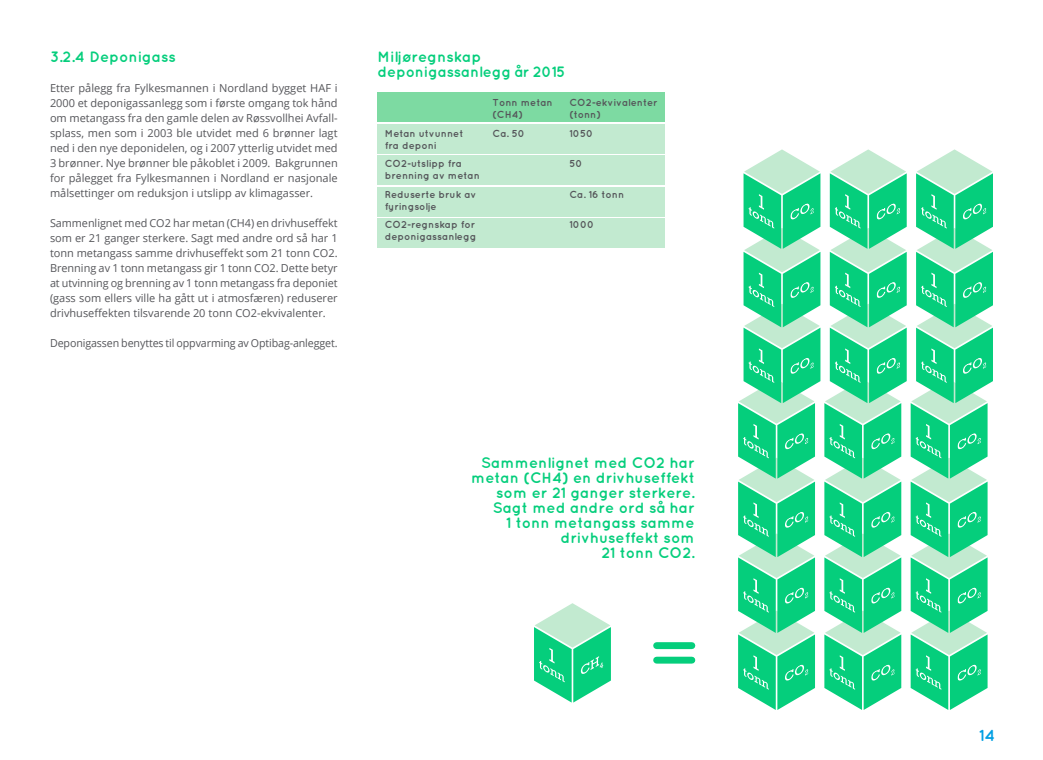
<style>
.page{position:relative;width:1043px;height:760px;background:#fff}
.page>*{position:absolute;margin:0;border:0;box-sizing:border-box;transform-origin:0 0}
.t1{font:700 16px "Quicksand";color:#009fe3}
.t2{font:700 15px/15px "Quicksand";color:#05ce7c}
.t3{font:11px/15px "Open Sans";color:#55565a;text-align:justify}
.t4{font:700 10px/18px "Quicksand";color:#55565a}
</style>
<div class="page">
<div style="left:378px;top:92px;width:287px;height:30px;background:#7ddaa2"></div>
<div style="left:378px;top:124px;width:287px;height:30px;background:#c2ead0"></div>
<div style="left:378px;top:187px;width:287px;height:30px;background:#c2ead0"></div>
<div style="left:378px;top:155px;width:287px;height:30px;background:#c2ead0"></div>
<div style="left:378px;top:218px;width:287px;height:30px;background:#c2ead0"></div>
<svg style="left:534px;top:603px;width:77px;height:100px"></svg>
<div style="left:657px;top:642px;width:35px;height:7px;background:#05ce7c"></div>
<div style="left:657px;top:657px;width:35px;height:7px;background:#05ce7c"></div>
<svg style="left:738px;top:149px;width:255px;height:561px"></svg>
<h2 class="t2" style="left:50px;top:49px;width:127px">3.2.4 Deponigass</h2>
<p class="t3" style="left:50px;top:80px;width:289px">Etter pålegg fra Fylkesmannen i Nordland bygget HAF i 2000 et deponigassanlegg som i første omgang tok hånd om metangass fra den gamle delen av Røssvollhei Avfall&shy;splass, men som i 2003 ble utvidet med 6 brønner lagt ned i den nye deponidelen, og i 2007 ytterlig utvidet med 3 brønner. Nye brønner ble påkoblet i 2009. Bakgrunnen for pålegget fra Fylkesmannen i Nordland er nasjonale målsettinger om reduksjon i utslipp av klimagasser.</p>
<p class="t3" style="left:50px;top:215px;width:289px">Sammenlignet med CO2 har metan (CH4) en drivhuseffekt som er 21 ganger sterkere. Sagt med andre ord så har 1 tonn metangass samme drivhuseffekt som 21 tonn CO2.<br>Brenning av 1 tonn metangass gir 1 tonn CO2. Dette betyr at utvinning og brenning av 1 tonn metangass fra deponiet (gass som ellers ville ha gått ut i atmosfæren) reduserer drivhuseffekten tilsvarende 20 tonn CO2-ekvivalenter.</p>
<p class="t3" style="left:50px;top:335px;width:289px">Deponigassen benyttes til oppvarming av Optibag-anlegget.</p>
<h2 class="t2" style="left:378px;top:49px;width:189px">Miljøregnskap deponigassanlegg år 2015</h2>
<p class="t4" style="left:493px;top:93px;width:62px">Tonn metan</p>
<p class="t4" style="left:570px;top:93px;width:89px">CO2-ekvivalenter</p>
<p class="t4" style="left:493px;top:105px;width:32px">(CH4)</p>
<p class="t4" style="left:570px;top:105px;width:33px">(tonn)</p>
<p class="t4" style="left:385px;top:125px;width:80px">Metan utvunnet</p>
<p class="t4" style="left:493px;top:125px;width:34px">Ca. 50</p>
<p class="t4" style="left:570px;top:125px;width:25px">1050</p>
<p class="t4" style="left:385px;top:137px;width:79px">fra deponi<br>CO2-utslipp fra</p>
<p class="t4" style="left:570px;top:155px;width:15px">50</p>
<p class="t4" style="left:385px;top:167px;width:97px">brenning av metan<br>Reduserte bruk av</p>
<p class="t4" style="left:385px;top:197px;width:92px">fyringsolje<br>CO2-regnskap for</p>
<p class="t4" style="left:385px;top:227px;width:93px">deponigassanlegg</p>
<p class="t4" style="left:570px;top:185px;width:56px">Ca. 16 tonn</p>
<p class="t4" style="left:570px;top:215px;width:26px">1000</p>
<h2 class="t2" style="left:471px;top:455px;width:225px;text-align:right">Sammenlignet med CO2 har metan (CH4) en drivhuseffekt som er 21 ganger sterkere.<br>Sagt med andre ord så har<br>1 tonn metangass samme drivhuseffekt som<br>21 tonn CO2.</h2>
<h1 class="t1" style="left:979px;top:726px;width:17px">14</h1>
</div>
